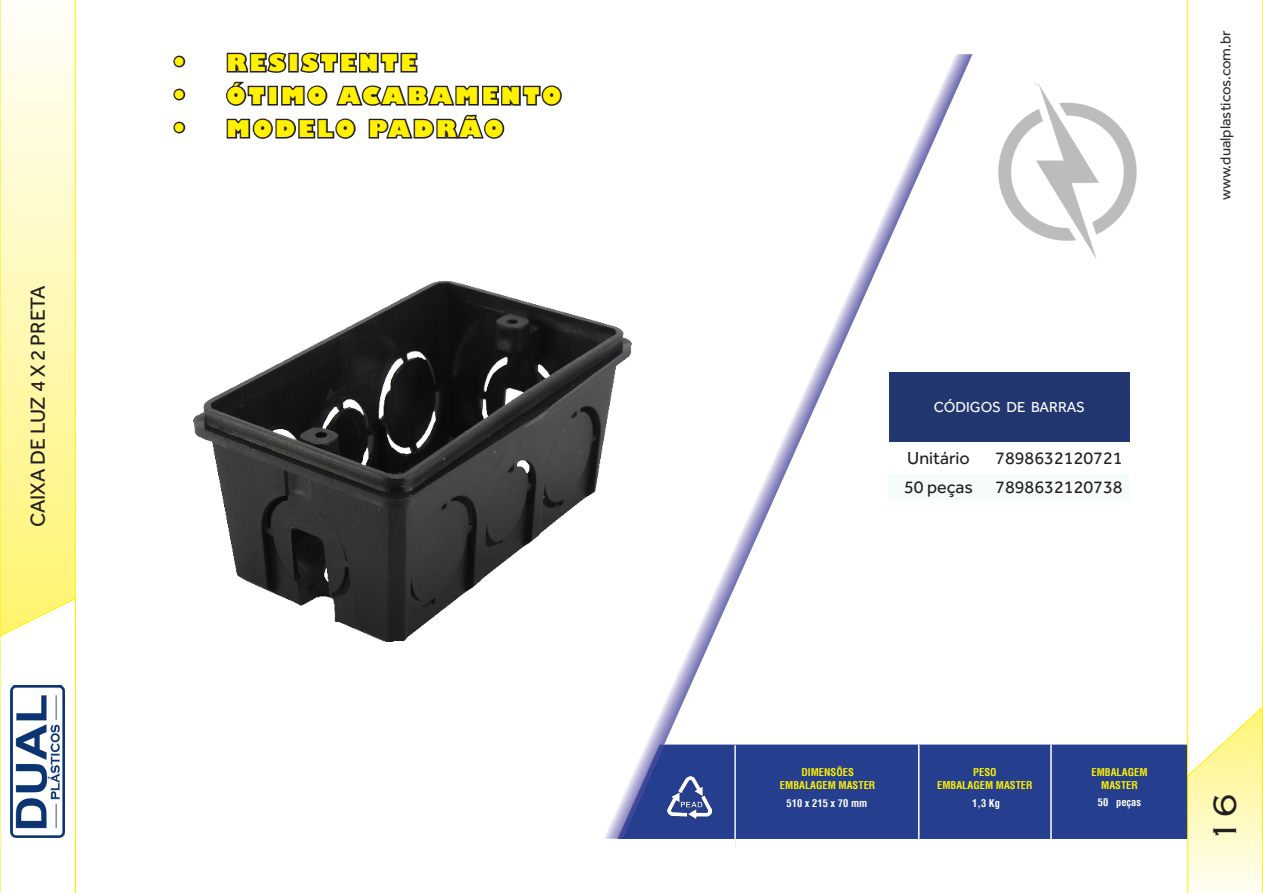
<style>
.page{position:relative;width:1263px;height:893px;background:#fff}
.page>*{position:absolute;margin:0;border:0;box-sizing:border-box;transform-origin:0 0}
.Page_Number{font:27px "Copper Plate";color:#231f20}
.t1{font:800 22.5px "Gill Sans";letter-spacing:.13em;color:#fff101}
.Category_2{font:21px "Effra";color:#231f20}
.t2{font:18px "Effra";color:#231f20}
.General_Infos{font:15px "Effra";color:#2f2e2e}
.Other_Labels{font:15px "Effra";color:#fff}
.t3{font:700 condensed 10.5px "Helvetica LT";color:#fff101}
.t4{font:700 condensed 10.5px "Helvetica LT";color:#fff}
.s1{font-size:27px}
</style>
<div class="page">
<div style="left:768px;top:745px;width:419px;height:94px;background:#253f8e"></div>
<img style="left:998px;top:82px;width:139px;height:177px">
<div style="left:626px;top:827px;width:142px;height:12px;background:#253f8e"></div>
<svg style="left:604px;top:827px;width:22px;height:12px"></svg>
<svg style="left:609px;top:57px;width:346px;height:770px"></svg>
<svg style="left:0;top:0;width:76px;height:598px;background:#fff9b5"></svg>
<svg style="left:0;top:598px;width:76px;height:295px"></svg>
<img style="left:11px;top:686px;width:53px;height:152px">
<hr style="left:734px;top:745px;width:2px;height:101px;background:#fff">
<hr style="left:918px;top:745px;width:1px;height:94px;background:#fff">
<hr style="left:1050px;top:745px;width:2px;height:94px;background:#fff">
<svg style="left:173px;top:55px;width:13px;height:13px"></svg>
<svg style="left:226px;top:52px;width:61px;height:21px"></svg>
<div style="left:288px;top:53px;width:11px;height:20px;border:3px solid #231f20"></div>
<svg style="left:298px;top:52px;width:120px;height:21px"></svg>
<svg style="left:173px;top:88px;width:13px;height:13px"></svg>
<svg style="left:173px;top:121px;width:13px;height:13px"></svg>
<svg style="left:226px;top:81px;width:336px;height:58px"></svg>
<img style="left:667px;top:776px;width:44px;height:42px">
<div style="left:889px;top:372px;width:241px;height:70px;background:#223770"></div>
<div style="left:889px;top:474px;width:66px;height:26px;background:#f6fbfb"></div>
<img style="left:194px;top:281px;width:437px;height:360px">
<svg style="left:1187px;top:0;width:76px;height:893px"></svg>
<p class="Category_2" style="left:26px;top:527px;width:243px;rotate:-90deg">CAIXA DE LUZ 4 X 2 PRETA</p>
<p class="t1" style="left:173px;top:49px;width:245px"><span class="s1">•</span> RESISTENTE</p>
<p class="t1" style="left:173px;top:82px;width:390px"><span class="s1">•</span> ÓTIMO ACABAMENTO</p>
<p class="t1" style="left:173px;top:115px;width:333px"><span class="s1">•</span> MODELO PADRÃO</p>
<p class="Other_Labels" style="left:934px;top:398px;width:152px">CÓDIGOS DE BARRAS</p>
<p class="t2" style="left:907px;top:447px;width:64px">Unitário</p>
<p class="t2" style="left:995px;top:447px;width:129px">7898632120721</p>
<p class="t2" style="left:904px;top:477px;width:70px">50 peças</p>
<p class="t2" style="left:995px;top:477px;width:129px">7898632120738</p>
<p class="General_Infos" style="left:1216px;top:200px;width:171px;rotate:-90deg">www.dualplasticos.com.br</p>
<p class="t3" style="left:801px;top:766px;width:54px">DIMENSÕES</p>
<p class="t3" style="left:780px;top:778px;width:97px">EMBALAGEM MASTER</p>
<p class="t3" style="left:973px;top:766px;width:25px">PESO</p>
<p class="t3" style="left:937px;top:778px;width:97px">EMBALAGEM MASTER</p>
<p class="t3" style="left:1091px;top:766px;width:58px">EMBALAGEM</p>
<p class="t3" style="left:1101px;top:778px;width:38px">MASTER</p>
<p class="t4" style="left:786px;top:797px;width:82px">510 x 215 x 70 mm</p>
<p class="t4" style="left:972px;top:797px;width:29px">1,3 Kg</p>
<p class="t4" style="left:1098px;top:795px;width:45px">50 peças</p>
<p class="Page_Number" style="left:1205px;top:844px;width:53px;rotate:-90deg">16</p>
</div>
